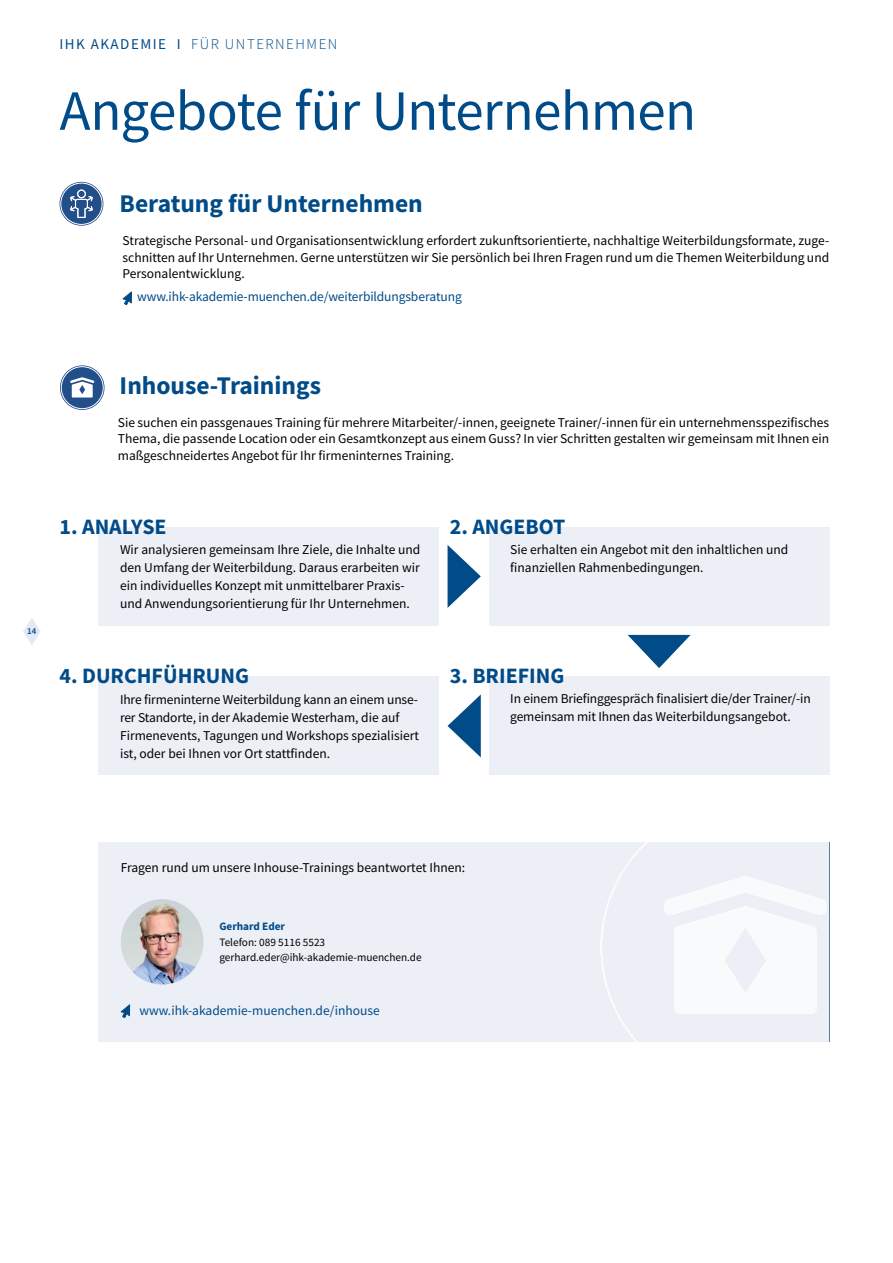
<style>
.page{position:relative;width:893px;height:1263px;background:#fff}
.page>*{position:absolute;margin:0;border:0;box-sizing:border-box;transform-origin:0 0}
.t1{font:57px "Source Sans Pro";letter-spacing:-.015em;color:#004b88}
.t2{font:700 25.5px "Source Sans Pro";color:#004b88}
.t3{font:700 21.9px "Source Sans Pro";color:#004b88}
.t4{font:300 15px "Source Sans Pro";letter-spacing:.1em;color:#004b88}
.t5{font:13.5px/18px "Source Sans Pro";color:#000}
.t6{font:13.5px "Source Sans Pro";letter-spacing:-.01em;color:#004b88}
.t7{font:11.25px/15px "Source Sans Pro";color:#000}
.t8{font:700 11.25px "Source Sans Pro";color:#004b88}
.t9{font:600 9px "Source Sans Pro";color:#004b88}
.s1{font-weight:400}
</style>
<div class="page">
<svg style="left:122px;top:291px;width:10px;height:15px"></svg>
<svg style="left:60px;top:182px;width:43px;height:44px"></svg>
<div style="left:61px;top:183px;width:41px;height:42px;border:1px solid #fff;border-radius:50%"></div>
<svg style="left:70px;top:190px;width:23px;height:28px"></svg>
<svg style="left:60px;top:365px;width:45px;height:45px"></svg>
<div style="left:61px;top:366px;width:42px;height:43px;border:1px solid #fff;border-radius:50%"></div>
<svg style="left:70px;top:377px;width:24px;height:20px"></svg>
<svg style="left:448px;top:545px;width:33px;height:63px"></svg>
<svg style="left:448px;top:694px;width:33px;height:63px"></svg>
<svg style="left:628px;top:635px;width:63px;height:33px"></svg>
<div style="left:99px;top:527px;width:340px;height:98px;background:#edeff7"></div>
<div style="left:99px;top:677px;width:340px;height:98px;background:#edeff7"></div>
<div style="left:489px;top:527px;width:340px;height:99px;background:#edeff7"></div>
<div style="left:489px;top:676px;width:340px;height:99px;background:#edeff7"></div>
<div style="left:99px;top:842px;width:730px;height:199px;background:#edeff7"></div>
<svg style="left:600px;top:842px;width:48px;height:199px"></svg>
<svg style="left:664px;top:876px;width:163px;height:138px"></svg>
<svg style="left:120px;top:1004px;width:10px;height:14px"></svg>
<img style="left:121px;top:899px;width:82px;height:85px">
<svg style="left:23px;top:618px;width:18px;height:27px"></svg>
<p class="t4" style="left:60px;top:35px;width:279px"><span class="s1">IHK AKADEMIE I</span> FÜR UNTERNEHMEN</p>
<h1 class="t1" style="left:60px;top:75px;width:638px">Angebote für Unternehmen</h1>
<h2 class="t2" style="left:120px;top:187px;width:305px">Beratung für Unternehmen</h2>
<p class="t5" style="left:123px;top:232px;width:708px;line-height:16.5px;text-align:justify">Strategische Personal- und Organisationsentwicklung erfordert zukunftsorientierte, nachhaltige Weiterbildungsformate, zuge&shy;schnitten auf Ihr Unternehmen. Gerne unterstützen wir Sie persönlich bei Ihren Fragen rund um die Themen Weiterbildung und Personalentwicklung.</p>
<p class="t6" style="left:137px;top:288px;width:326px">www.ihk-akademie-muenchen.de/weiterbildungsberatung</p>
<p class="t9" style="left:27px;top:625px;width:11px">14</p>
<h2 class="t2" style="left:120px;top:368px;width:203px">Inhouse-Trainings</h2>
<p class="t5" style="left:118px;top:414px;width:713px;line-height:16.5px;text-align:justify">Sie suchen ein passgenaues Training für mehrere Mitarbeiter/-innen, geeignete Trainer/-innen für ein unternehmensspezifisches Thema, die passende Location oder ein Gesamtkonzept aus einem Guss? In vier Schritten gestalten wir gemeinsam mit Ihnen ein maßgeschneidertes Angebot für Ihr firmeninternes Training.</p>
<h3 class="t3" style="left:60px;top:512px;width:109px">1. ANALYSE</h3>
<p class="t5" style="left:120px;top:541px;width:302px">Wir analysieren gemeinsam Ihre Ziele, die Inhalte und den Umfang der Weiterbildung. Daraus erarbeiten wir ein individuelles Konzept mit unmittelbarer Praxis&shy;und Anwendungsorientierung für Ihr Unternehmen.</p>
<h3 class="t3" style="left:60px;top:661px;width:191px">4. DURCHFÜHRUNG</h3>
<p class="t5" style="left:120px;top:690px;width:300px">Ihre firmeninterne Weiterbildung kann an einem unse&shy;rer Standorte, in der Akademie Westerham, die auf Firmenevents, Tagungen und Workshops spezialisiert ist, oder bei Ihnen vor Ort stattfinden.</p>
<h3 class="t3" style="left:450px;top:512px;width:117px">2. ANGEBOT</h3>
<p class="t5" style="left:510px;top:541px;width:280px">Sie erhalten ein Angebot mit den inhaltlichen und finanziellen Rahmenbedingungen.</p>
<h3 class="t3" style="left:450px;top:660px;width:116px">3. BRIEFING</h3>
<p class="t5" style="left:510px;top:690px;width:302px">In einem Briefinggespräch finalisiert die/der Trainer/-in gemeinsam mit Ihnen das Weiterbildungsangebot.</p>
<p class="t5" style="left:121px;top:859px;width:346px">Fragen rund um unsere Inhouse-Trainings beantwortet Ihnen:</p>
<p class="t8" style="left:219px;top:918px;width:67px">Gerhard Eder</p>
<p class="t7" style="left:219px;top:935px;width:204px">Telefon: 089 5116 5523 gerhard.eder@ihk-akademie-muenchen.de</p>
<p class="t6" style="left:139px;top:1002px;width:242px">www.ihk-akademie-muenchen.de/inhouse</p>
</div>
